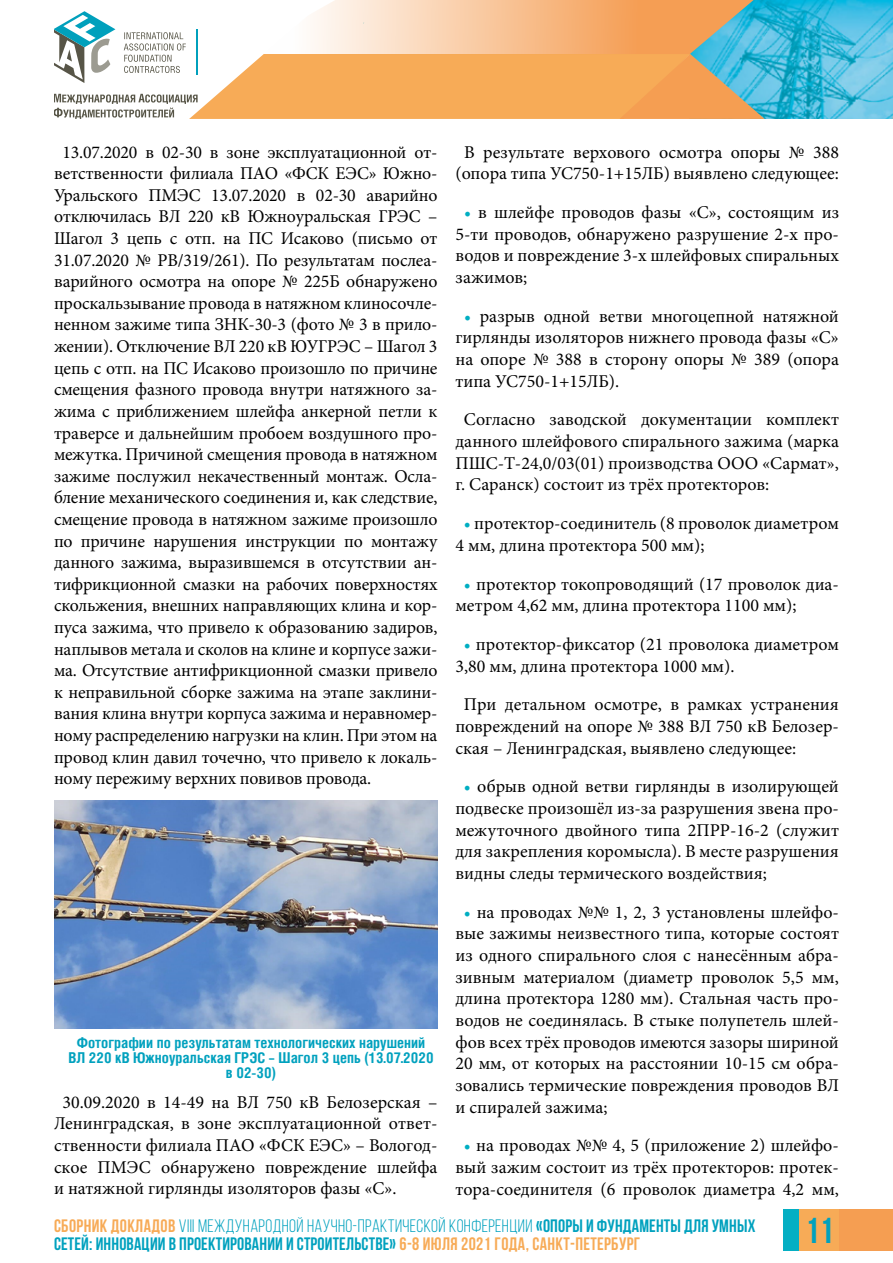
<style>
.page{position:relative;width:893px;height:1263px;background:#fff}
.page>*{position:absolute;margin:0;border:0;box-sizing:border-box;transform-origin:0 0}
.t1{font:700 36px "Bebas Neue";color:#00a1be}
.t2{font:18px/21.6px "Minion Pro";color:#000;text-align:justify}
.t3{font:700 18px/18px "Bebas Neue";letter-spacing:.01em;color:#00a1be}
.t4{font:700 15px/15px "Helios Cond";color:#00a1be;text-align:center}
.s1{color:#00aec2}
.s2{color:#f7ab57}
.s3{font-weight:400}
</style>
<div class="page">
<div style="left:800px;top:1209px;width:93px;height:41px;background:#f59e52"></div>
<div style="left:783px;top:1209px;width:17px;height:41px;background:#04afc3"></div>
<div style="left:800px;top:1209px;width:39px;height:41px;background:#f7ab57"></div>
<img style="left:765px;top:0;width:128px;height:119px">
<svg style="left:54px;top:0;width:711px;height:119px"></svg>
<img style="left:54px;top:801px;width:383px;height:227px">
<p class="t2" style="left:54px;top:141px;width:385px;text-indent:9px">13.07.2020 в 02-30 в зоне эксплуатационной от&shy;ветственности филиала ПАО «ФСК ЕЭС» Южно-Уральского ПМЭС 13.07.2020 в 02-30 аварийно отключилась ВЛ 220 кВ Южноуральская ГРЭС – Шагол 3 цепь с отп. на ПС Исаково (письмо от 31.07.2020 № РВ/319/261). По результатам послеа&shy;варийного осмотра на опоре № 225Б обнаружено проскальзывание провода в натяжном клиносочле&shy;ненном зажиме типа ЗНК-30-3 (фото № 3 в прило&shy;жении). Отключение ВЛ 220 кВ ЮУГРЭС – Шагол 3 цепь с отп. на ПС Исаково произошло по причине смещения фазного провода внутри натяжного за&shy;жима с приближением шлейфа анкерной петли к траверсе и дальнейшим пробоем воздушного про&shy;межутка. Причиной смещения провода в натяжном зажиме послужил некачественный монтаж. Осла&shy;бление механического соединения и, как следствие, смещение провода в натяжном зажиме произошло по причине нарушения инструкции по монтажу данного зажима, выразившемся в отсутствии ан&shy;тифрикционной смазки на рабочих поверхностях скольжения, внешних направляющих клина и кор&shy;пуса зажима, что привело к образованию задиров, наплывов метала и сколов на клине и корпусе зажи&shy;ма. Отсутствие антифрикционной смазки привело к неправильной сборке зажима на этапе заклини&shy;вания клина внутри корпуса зажима и неравномер&shy;ному распределению нагрузки на клин. При этом на провод клин давил точечно, что привело к локаль&shy;ному пережиму верхних повивов провода.</p>
<p class="t4" style="left:69px;top:1034px;width:367px">Фотографии по результатам технологических нарушений<br>ВЛ 220 кВ Южноуральская ГРЭС – Шагол 3 цепь (13.07.2020 в 02-30)</p>
<p class="t2" style="left:54px;top:1091px;width:385px;text-indent:8px">30.09.2020 в 14-49 на ВЛ 750 кВ Белозерская – Ленинградская, в зоне эксплуатационной ответ&shy;ственности филиала ПАО «ФСК ЕЭС» – Вологод&shy;ское ПМЭС обнаружено повреждение шлейфа и натяжной гирлянды изоляторов фазы «С».</p>
<p class="t2" style="left:455px;top:141px;width:385px;text-align:center">В результате верхового осмотра опоры № 388 (опора типа УС750-1+15ЛБ) выявлено следующее:</p>
<p class="t2" style="left:455px;top:202px;width:385px;text-indent:8px"><span class="s1">•</span> в шлейфе проводов фазы «С», состоящим из 5-ти проводов, обнаружено разрушение 2-х про&shy;водов и повреждение 3-х шлейфовых спиральных зажимов;</p>
<p class="t2" style="left:455px;top:305px;width:385px;text-indent:9px"><span class="s1">•</span> разрыв одной ветви многоцепной натяжной гирлянды изоляторов нижнего провода фазы «С» на опоре № 388 в сторону опоры № 389 (опора типа УС750-1+15ЛБ).</p>
<p class="t2" style="left:455px;top:409px;width:385px;text-indent:8px">Согласно заводской документации комплект данного шлейфового спирального зажима (марка ПШС-Т-24,0/03(01) производства ООО «Сармат», г. Саранск) состоит из трёх протекторов:</p>
<p class="t2" style="left:455px;top:513px;width:385px;text-indent:9px"><span class="s1">•</span> протектор-соединитель (8 проволок диаметром<br>4 мм, длина протектора 500 мм);</p>
<p class="t2" style="left:455px;top:573px;width:385px;text-indent:8px"><span class="s1">•</span> протектор токопроводящий (17 проволок диа&shy;метром 4,62 мм, длина протектора 1100 мм);</p>
<p class="t2" style="left:455px;top:633px;width:385px;text-indent:8px"><span class="s1">•</span> протектор-фиксатор (21 проволока диаметром<br>3,80 мм, длина протектора 1000 мм).</p>
<p class="t2" style="left:455px;top:694px;width:385px;text-indent:8px">При детальном осмотре, в рамках устранения повреждений на опоре № 388 ВЛ 750 кВ Белозер&shy;ская – Ленинградская, выявлено следующее:</p>
<p class="t2" style="left:455px;top:776px;width:385px;text-indent:8px"><span class="s1">•</span> обрыв одной ветви гирлянды в изолирующей подвеске произошёл из-за разрушения звена про&shy;межуточного двойного типа 2ПРР-16-2 (служит для закрепления коромысла). В месте разрушения видны следы термического воздействия;</p>
<p class="t2" style="left:455px;top:901px;width:385px;text-indent:8px"><span class="s1">•</span> на проводах №№ 1, 2, 3 установлены шлейфо&shy;вые зажимы неизвестного типа, которые состоят из одного спирального слоя с нанесённым абра&shy;зивным материалом (диаметр проволок 5,5 мм, длина протектора 1280 мм). Стальная часть про&shy;водов не соединялась. В стыке полупетель шлей&shy;фов всех трёх проводов имеются зазоры шириной 20 мм, от которых на расстоянии 10-15 см обра&shy;зовались термические повреждения проводов ВЛ и спиралей зажима;</p>
<p class="t2" style="left:455px;top:1135px;width:385px;text-align:center"><span class="s1">•</span> на проводах №№ 4, 5 (приложение 2) шлейфо&shy;вый зажим состоит из трёх протекторов: протек&shy;тора-соединителя (6 проволок диаметра 4,2 мм,</p>
<p class="t3" style="left:54px;top:1217px;width:703px"><span class="s2">СБОРНИК ДОКЛАДОВ</span> <span class="s3">VIII МЕЖДУНАРОДНОЙ НАУЧНО-ПРАКТИЧЕСКОЙ КОНФЕРЕНЦИИ</span> «ОПОРЫ И ФУНДАМЕНТЫ ДЛЯ УМНЫХ<br>СЕТЕЙ: ИННОВАЦИИ В ПРОЕКТИРОВАНИИ И СТРОИТЕЛЬСТВЕ» <span class="s2">6-8 ИЮЛЯ 2021 ГОДА, САНКТ-ПЕТЕРБУРГ</span></p>
<h1 class="t1" style="left:805px;top:1208px;width:30px">11</h1>
</div>
